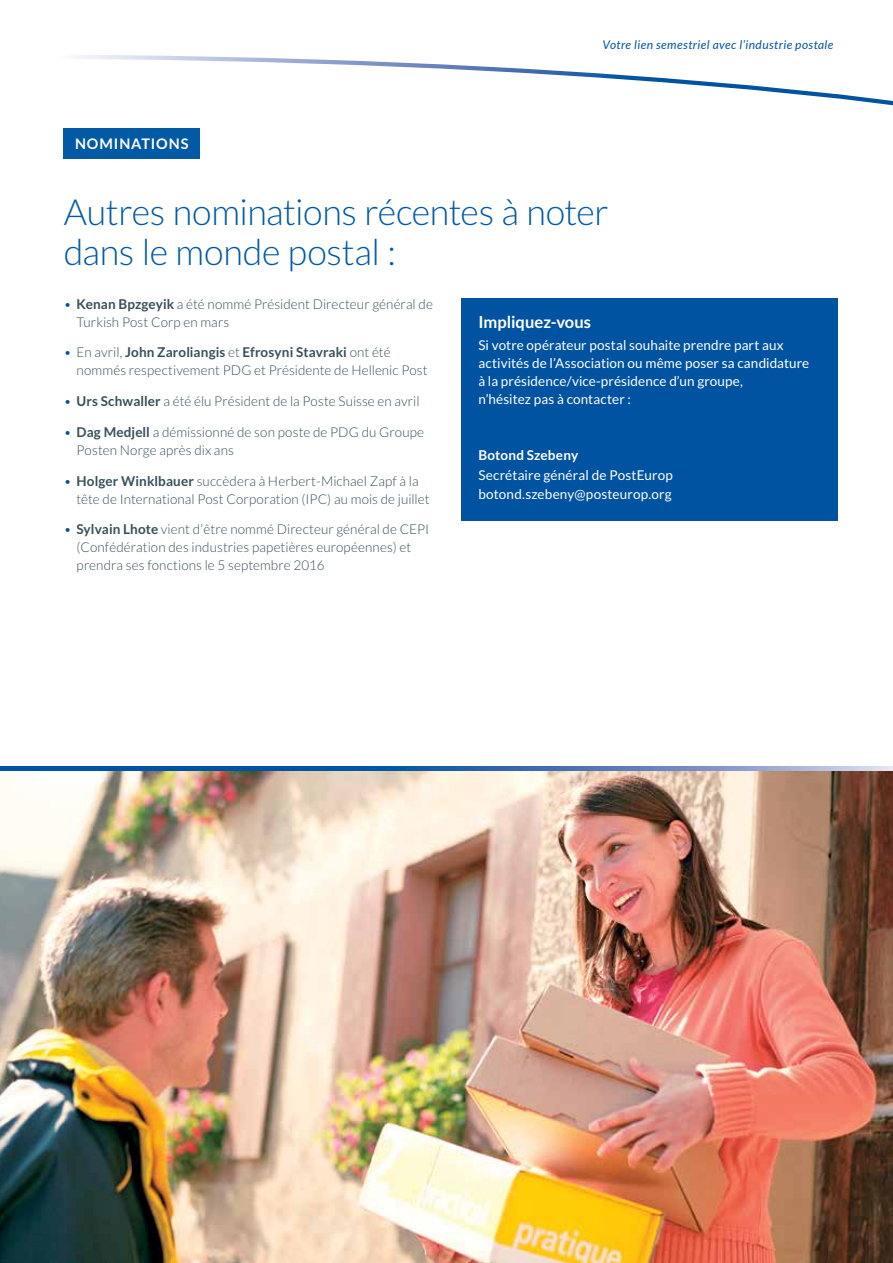
<style>
.page{position:relative;width:893px;height:1263px;background:#fff}
.page>*{position:absolute;margin:0;border:0;box-sizing:border-box;transform-origin:0 0}
.t1{font:300 36px/40.5px "Lato";letter-spacing:-.01em;color:#025aa4}
.t2{font:700 16.5px "Lato";letter-spacing:.005em;color:#fff}
.t3{font:700 14.55px "Lato";letter-spacing:.06em;color:#fff}
.t4{font:300 13.5px/18px "Lato";letter-spacing:.005em;color:#384f5a}
.t5{font:13.5px/18px "Lato";letter-spacing:.01em;color:#fff}
.t6{font:700 13.5px "Lato";letter-spacing:.01em;color:#fff}
.t7{font:italic 12px "Lato";letter-spacing:.035em;color:#0053a1}
.s1{color:#0053a1}
.s2{font-weight:700}
</style>
<div class="page">
<svg style="left:78px;top:55px;width:815px;height:51px"></svg>
<div style="left:461px;top:298px;width:377px;height:222px;background:#0053a1"></div>
<img style="left:0;top:770px;width:893px;height:493px">
<svg style="left:0;top:766px;width:893px;height:4px"></svg>
<div style="left:64px;top:128px;width:136px;height:30px;background:#025aa4"></div>
<p class="t3" style="left:75px;top:135px;width:115px">NOMINATIONS</p>
<p class="t7" style="left:602px;top:38px;width:232px">Votre lien semestriel avec l’industrie postale</p>
<h1 class="t1" style="left:64px;top:192px;width:546px">Autres nominations récentes à noter dans le monde postal :</h1>
<p class="t4" style="left:77px;top:295px;width:358px;text-indent:-13px"><span class="s1">•</span> <span class="s2">Kenan Bpzgeyik</span> a été nommé Président Directeur général de<br>Turkish Post Corp en mars</p>
<p class="t4" style="left:77px;top:343px;width:353px;text-indent:-13px"><span class="s1">•</span> En avril, <span class="s2">John Zaroliangis</span> et <span class="s2">Efrosyni Stavraki</span> ont été nommés respectivement PDG et Présidente de Hellenic Post</p>
<p class="t4" style="left:64px;top:392px;width:357px"><span class="s1">•</span> <span class="s2">Urs Schwaller</span> a été élu Président de la Poste Suisse en avril</p>
<p class="t4" style="left:77px;top:423px;width:349px;text-indent:-13px"><span class="s1">•</span> <span class="s2">Dag Medjell</span> a démissionné de son poste de PDG du Groupe<br>Posten Norge après dix ans</p>
<p class="t4" style="left:77px;top:472px;width:354px;text-indent:-13px"><span class="s1">•</span> <span class="s2">Holger Winklbauer</span> succèdera à Herbert-Michael Zapf à la tête de International Post Corporation (IPC) au mois de juillet</p>
<p class="t4" style="left:77px;top:520px;width:354px;text-indent:-13px"><span class="s1">•</span> <span class="s2">Sylvain Lhote</span> vient d’être nommé Directeur général de CEPI (Confédération des industries papetières européennes) et prendra ses fonctions le 5 septembre 2016</p>
<p class="t2" style="left:478px;top:312px;width:114px">Impliquez-vous</p>
<p class="t5" style="left:478px;top:336px;width:332px">Si votre opérateur postal souhaite prendre part aux activités de l’Association ou même poser sa candidature à la présidence/vice-présidence d’un groupe,<br>n’hésitez pas à contacter :</p>
<p class="t6" style="left:478px;top:448px;width:101px">Botond Szebeny</p>
<p class="t5" style="left:478px;top:465px;width:196px;line-height:19.5px">Secrétaire général de PostEurop botond.szebeny@posteurop.org</p>
</div>
